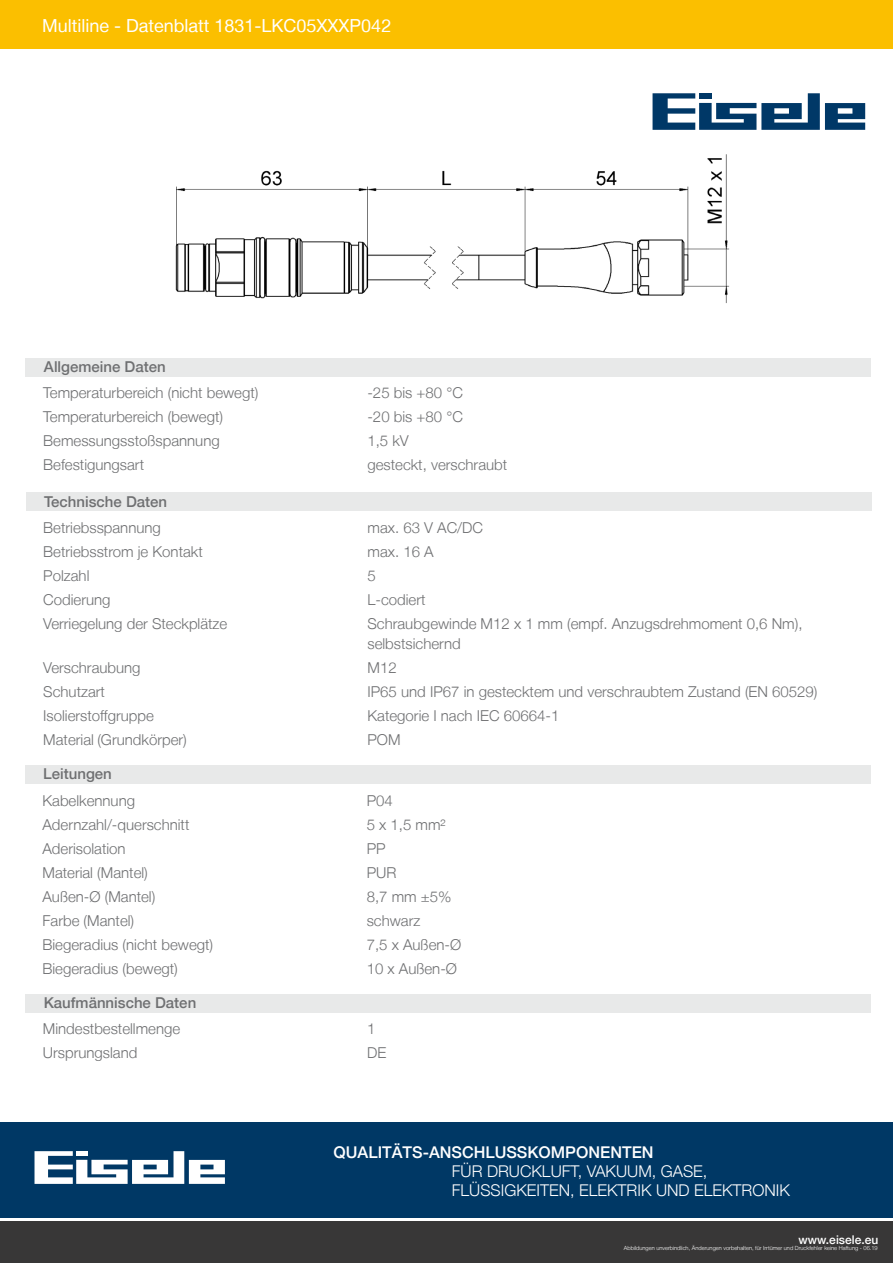
<style>
.page{position:relative;width:893px;height:1263px;background:#fff}
.page>*{position:absolute;margin:0;border:0;box-sizing:border-box;transform-origin:0 0}
.t1{font:18px "Helvetica Neue LT";color:#fff}
.t2{font:300 16.2px/19.2px "Helvetica Neue LT";color:#fff}
.t3{font:500 16.2px "Helvetica Neue LT";color:#fff}
.t4{font:300 15px/19.5px "Helvetica Neue LT";color:#6f7072}
.t5{font:500 15px "Helvetica Neue LT";color:#6f7072}
.t6{font:500 12px "Helvetica Neue LT";color:#fff}
.t7{font:300 5.7px "Helvetica Neue LT";color:#fff}
</style>
<div class="page">
<div style="left:0;top:0;width:892px;height:48px;background:#fbbf00"></div>
<svg style="left:825px;top:103px;width:40px;height:27px"></svg>
<svg style="left:652px;top:93px;width:167px;height:37px"></svg>
<div style="left:26px;top:358px;width:845px;height:19px;background:#e8e9e9"></div>
<div style="left:26px;top:493px;width:845px;height:18px;background:#e8e9e9"></div>
<div style="left:26px;top:994px;width:844px;height:19px;background:#e8e9e9"></div>
<img style="left:175px;top:154px;width:555px;height:149px">
<div style="left:0;top:1122px;width:892px;height:138px;background:#003865"></div>
<svg style="left:34px;top:1151px;width:191px;height:33px"></svg>
<div style="left:0;top:1221px;width:892px;height:42px;background:#383737"></div>
<hr style="left:0;top:1218px;width:892px;height:3px;background:#fff">
<div style="left:25px;top:765px;width:845px;height:19px;background:#e8e9e9"></div>
<p class="t1" style="left:42px;top:15px;width:351px">Multiline - Datenblatt 1831-LKC05XXXP042</p>
<p class="t5" style="left:44px;top:358px;width:123px">Allgemeine Daten</p>
<p class="t4" style="left:43px;top:383px;width:217px">Temperaturbereich (nicht bewegt)</p>
<p class="t4" style="left:367px;top:383px;width:97px">-25 bis +80 °C</p>
<p class="t4" style="left:43px;top:407px;width:181px">Temperaturbereich (bewegt)</p>
<p class="t4" style="left:367px;top:407px;width:97px">-20 bis +80 °C</p>
<p class="t4" style="left:43px;top:431px;width:178px">Bemessungsstoßspannung</p>
<p class="t4" style="left:367px;top:431px;width:43px">1,5 kV</p>
<p class="t4" style="left:43px;top:455px;width:102px">Befestigungsart</p>
<p class="t4" style="left:367px;top:455px;width:141px">gesteckt, verschraubt</p>
<p class="t5" style="left:44px;top:492px;width:125px">Technische Daten</p>
<p class="t4" style="left:43px;top:518px;width:119px">Betriebsspannung</p>
<p class="t4" style="left:367px;top:518px;width:117px">max. 63 V AC/DC</p>
<p class="t4" style="left:43px;top:542px;width:161px">Betriebsstrom je Kontakt</p>
<p class="t4" style="left:367px;top:542px;width:68px">max. 16 A</p>
<p class="t4" style="left:43px;top:566px;width:48px">Polzahl</p>
<p class="t4" style="left:367px;top:566px;width:10px">5</p>
<p class="t4" style="left:43px;top:590px;width:69px">Codierung</p>
<p class="t4" style="left:367px;top:590px;width:60px">L-codiert</p>
<p class="t4" style="left:43px;top:614px;width:185px">Verriegelung der Steckplätze</p>
<p class="t4" style="left:367px;top:614px;width:436px">Schraubgewinde M12 x 1 mm (empf. Anzugsdrehmoment 0,6 Nm), selbstsichernd</p>
<p class="t4" style="left:43px;top:657px;width:99px">Verschraubung</p>
<p class="t4" style="left:367px;top:657px;width:31px">M12</p>
<p class="t4" style="left:43px;top:681px;width:63px">Schutzart</p>
<p class="t4" style="left:367px;top:681px;width:451px">IP65 und IP67 in gestecktem und verschraubtem Zustand (EN 60529)</p>
<p class="t4" style="left:43px;top:705px;width:112px">Isolierstoffgruppe</p>
<p class="t4" style="left:367px;top:705px;width:193px">Kategorie I nach IEC 60664-1</p>
<p class="t4" style="left:43px;top:729px;width:145px">Material (Grundkörper)</p>
<p class="t4" style="left:367px;top:729px;width:35px">POM</p>
<p class="t5" style="left:43px;top:765px;width:70px">Leitungen</p>
<p class="t4" style="left:42px;top:790px;width:94px">Kabelkennung</p>
<p class="t4" style="left:366px;top:790px;width:28px">P04</p>
<p class="t4" style="left:42px;top:814px;width:148px">Adernzahl/-querschnitt</p>
<p class="t4" style="left:366px;top:814px;width:80px">5 x 1,5 mm²</p>
<p class="t4" style="left:42px;top:838px;width:85px">Aderisolation</p>
<p class="t4" style="left:366px;top:838px;width:20px">PP</p>
<p class="t4" style="left:42px;top:862px;width:107px">Material (Mantel)</p>
<p class="t4" style="left:366px;top:862px;width:31px">PUR</p>
<p class="t4" style="left:42px;top:886px;width:114px">Außen-Ø (Mantel)</p>
<p class="t4" style="left:366px;top:886px;width:86px">8,7 mm ±5%</p>
<p class="t4" style="left:42px;top:910px;width:93px">Farbe (Mantel)</p>
<p class="t4" style="left:366px;top:910px;width:55px">schwarz</p>
<p class="t4" style="left:42px;top:934px;width:172px">Biegeradius (nicht bewegt)</p>
<p class="t4" style="left:366px;top:934px;width:96px">7,5 x Außen-Ø</p>
<p class="t4" style="left:42px;top:958px;width:137px">Biegeradius (bewegt)</p>
<p class="t4" style="left:366px;top:958px;width:92px">10 x Außen-Ø</p>
<p class="t5" style="left:44px;top:994px;width:154px">Kaufmännische Daten</p>
<p class="t4" style="left:43px;top:1019px;width:139px">Mindestbestellmenge</p>
<p class="t4" style="left:367px;top:1019px;width:10px">1</p>
<p class="t4" style="left:43px;top:1043px;width:96px">Ursprungsland</p>
<p class="t4" style="left:367px;top:1043px;width:21px">DE</p>
<p class="t3" style="left:333px;top:1143px;width:321px">QUALITÄTS-ANSCHLUSSKOMPONENTEN</p>
<p class="t2" style="left:452px;top:1161px;width:339px">FÜR DRUCKLUFT, VAKUUM, GASE,<br>FLÜSSIGKEITEN, ELEKTRIK UND ELEKTRONIK</p>
<p class="t6" style="left:798px;top:1232px;width:81px">www.eisele.eu</p>
<p class="t7" style="left:624px;top:1245px;width:255px">Abbildungen unverbindlich, Änderungen vorbehalten, für Irrtümer und Druckfehler keine Haftung - 06.19</p>
</div>
